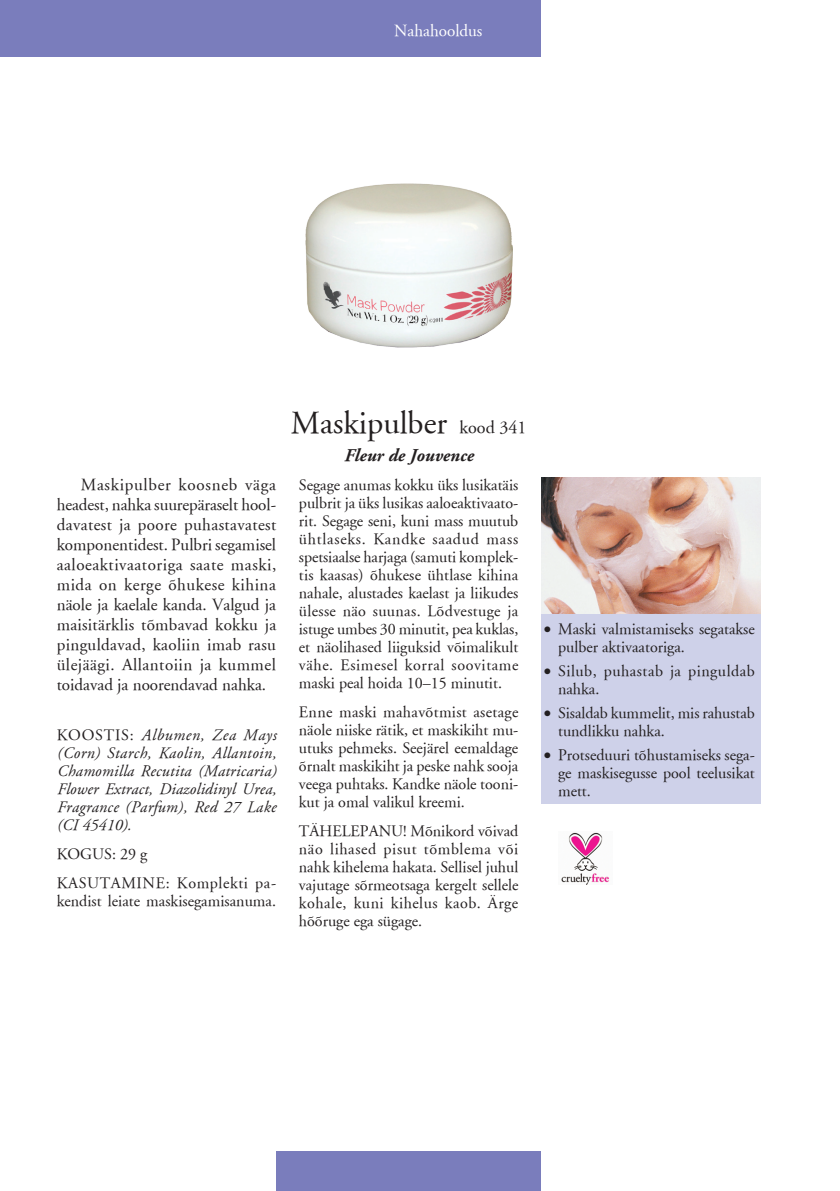
<style>
.page{position:relative;width:840px;height:1191px;background:#fff}
.page>*{position:absolute;margin:0;border:0;box-sizing:border-box;transform-origin:0 0}
.skyriaus_pav{font:32px "Garamond LT";color:#231f20}
.skyriaus_pav-2{font:italic 700 18px "Garamond LT";color:#231f20}
.teksats{font:17px/20px "Garamond LT";color:#231f20;text-align:justify}
.t1{font:17px "Garamond LT";color:#fff}
.sudetis{font:16px/18px "Garamond LT";color:#231f20;text-align:justify}
.taskas{font:16px/18px "Garamond LT";color:#231f20}
.sudetis-2{font:italic 16px/18px "Garamond LT";letter-spacing:.01em;color:#231f20;text-align:justify}
.taskas-2{font:16px/18px "Garamond LT";letter-spacing:.03em;color:#231f20}
.s1{font-style:normal}
.s2{font-size:18px}
</style>
<div class="page">
<div style="left:276px;top:1151px;width:264px;height:40px;background:#7a7dbc"></div>
<div style="left:0;top:0;width:540px;height:57px;background:#7a7dbc"></div>
<img style="left:541px;top:478px;width:219px;height:136px">
<img style="left:305px;top:183px;width:207px;height:164px">
<div style="left:540px;top:614px;width:220px;height:189px;background:#ced1e9"></div>
<img style="left:561px;top:832px;width:48px;height:52px">
<p class="t1" style="left:394px;top:20px;width:90px">Nahahooldus</p>
<p class="teksats" style="left:57px;top:475px;width:221px;text-indent:24px">Maskipulber koosneb väga headest, nahka suurepäraselt hool&shy;davatest ja poore puhastavatest komponentidest. Pulbri segamisel aaloeaktivaatoriga saate maski, mida on kerge õhukese kihina näole ja kaelale kanda. Valgud ja maisitärklis tõmbavad kokku ja pinguldavad, kaoliin imab rasu ülejäägi. Allantoiin ja kummel toidavad ja noorendavad nahka.</p>
<p class="sudetis-2" style="left:57px;top:725px;width:221px"><span class="s1">KOOSTIS:</span> Albumen, Zea Mays (Corn) Starch, Kaolin, Allantoin, Chamomilla Recutita (Matricaria)<br>Flower Extract, Diazolidinyl Urea, Fragrance (Parfum), Red 27 Lake (CI 45410).</p>
<p class="sudetis" style="left:57px;top:845px;width:92px">KOGUS: 29 g</p>
<p class="sudetis" style="left:57px;top:874px;width:221px">KASUTAMINE: Komplekti pa&shy;kendist leiate maskisegamisanuma.</p>
<p class="skyriaus_pav" style="left:291px;top:402px;width:237px">Maskipulber <span class="s2">kood 341</span></p>
<p class="skyriaus_pav-2" style="left:344px;top:443px;width:131px">Fleur de Jouvence</p>
<p class="sudetis" style="left:299px;top:475px;width:221px">Segage anumas kokku üks lusikatäis pulbrit ja üks lusikas aaloeaktivaato&shy;rit. Segage seni, kuni mass muutub ühtlaseks. Kandke saadud mass spetsiaalse harjaga (samuti komplek&shy;tis kaasas) õhukese ühtlase kihina nahale, alustades kaelast ja liikudes ülesse näo suunas. Lõdvestuge ja istuge umbes 30 minutit, pea kuklas, et näolihased liiguksid võimalikult vähe. Esimesel korral soovitame maski peal hoida 10–15 minutit.</p>
<p class="sudetis" style="left:299px;top:703px;width:221px">Enne maski mahavõtmist asetage näole niiske rätik, et maskikiht mu&shy;utuks pehmeks. Seejärel eemaldage õrnalt maskikiht ja peske nahk sooja veega puhtaks. Kandke näole tooni&shy;kut ja omal valikul kreemi.</p>
<p class="sudetis" style="left:299px;top:822px;width:221px">TÄHELEPANU! Mõnikord võivad näo lihased pisut tõmblema või nahk kihelema hakata. Sellisel juhul vajutage sõrmeotsaga kergelt sellele kohale, kuni kihelus kaob. Ärge hõõruge ega sügage.</p>
<p class="taskas" style="left:557px;top:620px;width:198px;text-indent:-14px">• Maski valmistamiseks segatakse pulber aktivaatoriga.</p>
<p class="taskas-2" style="left:557px;top:662px;width:198px;text-indent:-14px">• Silub, puhastab ja pinguldab nahka.</p>
<p class="taskas" style="left:557px;top:703px;width:198px;text-indent:-14px">• Sisaldab kummelit, mis rahustab tundlikku nahka.</p>
<p class="taskas" style="left:557px;top:745px;width:198px;text-align:justify;text-indent:-14px">• Protseduuri tõhustamiseks sega&shy;ge maskisegusse pool teelusikat mett.</p>
</div>
